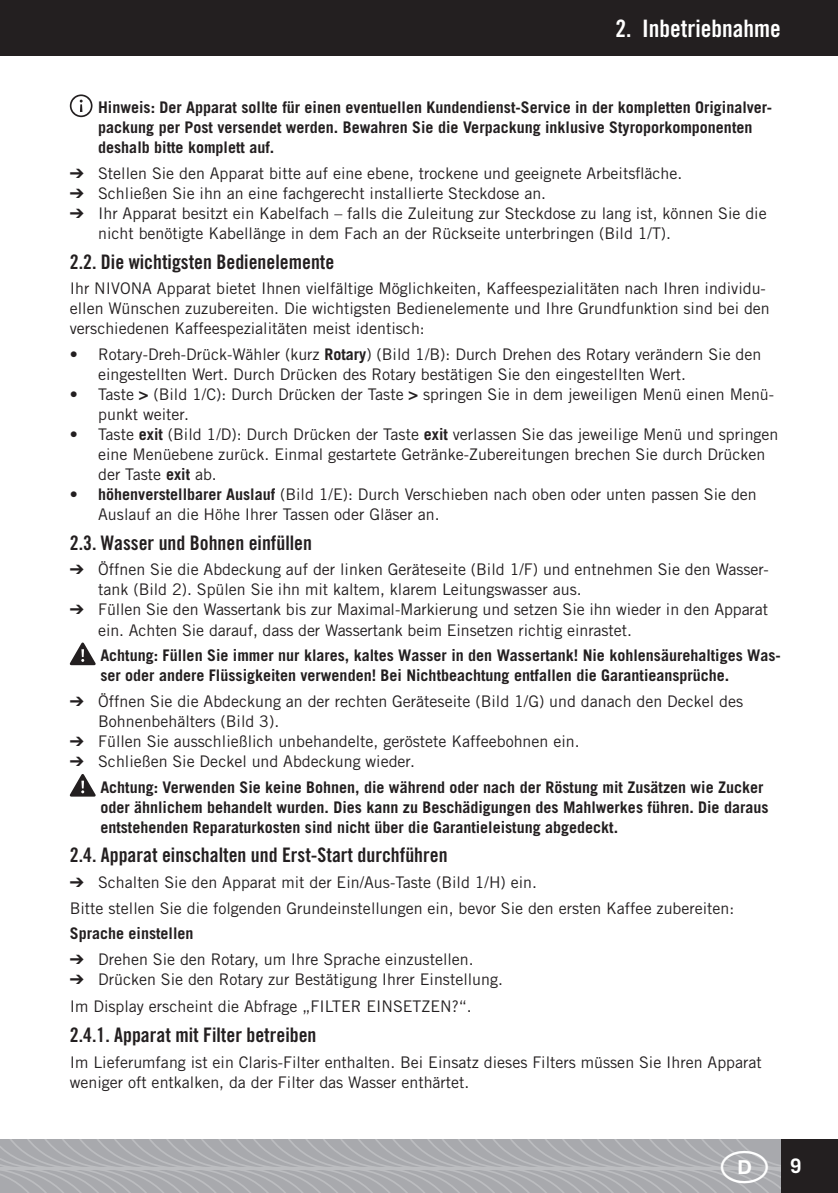
<style>
.page{position:relative;width:838px;height:1193px;background:#fff}
.page>*{position:absolute;margin:0;border:0;box-sizing:border-box;transform-origin:0 0}
.t1{font:24px "Trade Gothic LT Std Bd Cn 20";color:#fff}
.t2{font:20px "Trade Gothic LT Std Bd Cn 20";color:#231f20}
.t3{font:700 20px "Trade Gothic LT Std";color:#fff}
.t4{font:16px/20px "Trade Gothic LT Std";color:#231f20}
.t5{font:700 16px/20px "Trade Gothic LT Std";color:#231f20}
.s1{font-weight:700}
.s2{font-weight:400}
</style>
<div class="page">
<svg style="left:70px;top:94px;width:22px;height:23px"></svg>
<svg style="left:70px;top:642px;width:26px;height:23px"></svg>
<svg style="left:70px;top:774px;width:26px;height:22px"></svg>
<div style="left:0;top:0;width:837px;height:55px;background:#231f20"></div>
<svg style="left:0;top:1139px;width:780px;height:53px;background:#acadb1"></svg>
<div style="left:780px;top:1139px;width:57px;height:53px;background:#231f20"></div>
<svg style="left:720px;top:1150px;width:47px;height:32px;background:#aeafb3"></svg>
<p class="t1" style="left:615px;top:14px;width:167px">2. Inbetriebnahme</p>
<p class="t5" style="left:98px;top:97px;width:675px">Hinweis: Der Apparat sollte für einen eventuellen Kundendienst-Service in der kompletten Originalver&shy;packung per Post versendet werden. Bewahren Sie die Verpackung inklusive Styroporkomponenten deshalb bitte komplett auf.</p>
<p class="t4" style="left:70px;top:163px;width:613px">➔ Stellen Sie den Apparat bitte auf eine ebene, trockene und geeignete Arbeitsfläche.</p>
<p class="t4" style="left:70px;top:183px;width:477px">➔ Schließen Sie ihn an eine fachgerecht installierte Steckdose an.</p>
<p class="t4" style="left:98px;top:203px;width:669px;text-indent:-28px">➔ Ihr Apparat besitzt ein Kabelfach – falls die Zuleitung zur Steckdose zu lang ist, können Sie die nicht benötigte Kabellänge in dem Fach an der Rückseite unterbringen (Bild 1/T).</p>
<p class="t2" style="left:70px;top:249px;width:266px">2.2. Die wichtigsten Bedienelemente</p>
<p class="t4" style="left:70px;top:278px;width:701px">Ihr NIVONA Apparat bietet Ihnen vielfältige Möglichkeiten, Kaffeespezialitäten nach Ihren individu&shy;ellen Wünschen zuzubereiten. Die wichtigsten Bedienelemente und Ihre Grundfunktion sind bei den verschiedenen Kaffeespezialitäten meist identisch:</p>
<p class="t4" style="left:98px;top:344px;width:664px;text-indent:-28px">• Rotary-Dreh-Drück-Wähler (kurz <span class="s1">Rotary</span>) (Bild 1/B): Durch Drehen des Rotary verändern Sie den eingestellten Wert. Durch Drücken des Rotary bestätigen Sie den eingestellten Wert.</p>
<p class="t4" style="left:98px;top:384px;width:677px;text-indent:-28px">• Taste <span class="s1">&gt;</span> (Bild 1/C): Durch Drücken der Taste <span class="s1">&gt;</span> springen Sie in dem jeweiligen Menü einen Menü&shy;punkt weiter.</p>
<p class="t4" style="left:98px;top:424px;width:681px;text-indent:-28px">• Taste <span class="s1">exit</span> (Bild 1/D): Durch Drücken der Taste <span class="s1">exit</span> verlassen Sie das jeweilige Menü und springen eine Menüebene zurück. Einmal gestartete Getränke-Zubereitungen brechen Sie durch Drücken der Taste <span class="s1">exit</span> ab.</p>
<p class="t4" style="left:98px;top:484px;width:660px;text-indent:-28px">• <span class="s1">höhenverstellbarer Auslauf</span> (Bild 1/E): Durch Verschieben nach oben oder unten passen Sie den<br>Auslauf an die Höhe Ihrer Tassen oder Gläser an.</p>
<p class="t2" style="left:70px;top:530px;width:244px">2.3. Wasser und Bohnen einfüllen</p>
<p class="t4" style="left:98px;top:559px;width:671px;text-indent:-28px">➔ Öffnen Sie die Abdeckung auf der linken Geräteseite (Bild 1/F) und entnehmen Sie den Wasser&shy;tank (Bild 2). Spülen Sie ihn mit kaltem, klarem Leitungswasser aus.</p>
<p class="t4" style="left:98px;top:599px;width:671px;text-indent:-28px">➔ Füllen Sie den Wassertank bis zur Maximal-Markierung und setzen Sie ihn wieder in den Apparat ein. Achten Sie darauf, dass der Wassertank beim Einsetzen richtig einrastet.</p>
<p class="t5" style="left:100px;top:645px;width:681px">Achtung: Füllen Sie immer nur klares, kaltes Wasser in den Wassertank! Nie kohlensäurehaltiges Was&shy;ser oder andere Flüssigkeiten verwenden! Bei Nichtbeachtung entfallen die Garantieansprüche.</p>
<p class="t4" style="left:98px;top:691px;width:646px;text-indent:-28px">➔ Öffnen Sie die Abdeckung an der rechten Geräteseite (Bild 1/G) und danach den Deckel des<br>Bohnenbehälters (Bild 3).</p>
<p class="t4" style="left:70px;top:731px;width:511px">➔ Füllen Sie ausschließlich unbehandelte, geröstete Kaffeebohnen ein.</p>
<p class="t5" style="left:100px;top:748px;width:664px;line-height:25.6px;text-indent:-30px">➔ <span class="s2">Schließen Sie Deckel und Abdeckung wieder.<br></span>Achtung: Verwenden Sie keine Bohnen, die während oder nach der Röstung mit Zusätzen wie Zucker</p>
<p class="t5" style="left:100px;top:796px;width:669px">oder ähnlichem behandelt wurden. Dies kann zu Beschädigungen des Mahlwerkes führen. Die daraus entstehenden Reparaturkosten sind nicht über die Garantieleistung abgedeckt.</p>
<p class="t2" style="left:70px;top:842px;width:379px">2.4. Apparat einschalten und Erst-Start durchführen</p>
<p class="t4" style="left:70px;top:869px;width:665px;line-height:25.6px">➔ Schalten Sie den Apparat mit der Ein/Aus-Taste (Bild 1/H) ein.<br>Bitte stellen Sie die folgenden Grundeinstellungen ein, bevor Sie den ersten Kaffee zubereiten:<br><span class="s1">Sprache einstellen</span></p>
<p class="t4" style="left:70px;top:949px;width:405px">➔ Drehen Sie den Rotary, um Ihre Sprache einzustellen.</p>
<p class="t4" style="left:70px;top:965px;width:434px;line-height:27.2px">➔ Drücken Sie den Rotary zur Bestätigung Ihrer Einstellung.<br>Im Display erscheint die Abfrage „FILTER EINSETZEN?“.</p>
<p class="t2" style="left:70px;top:1022px;width:248px">2.4.1. Apparat mit Filter betreiben</p>
<p class="t4" style="left:70px;top:1051px;width:693px">Im Lieferumfang ist ein Claris-Filter enthalten. Bei Einsatz dieses Filters müssen Sie Ihren Apparat weniger oft entkalken, da der Filter das Wasser enthärtet.</p>
<p class="t3" style="left:789px;top:1153px;width:13px">9</p>
</div>
